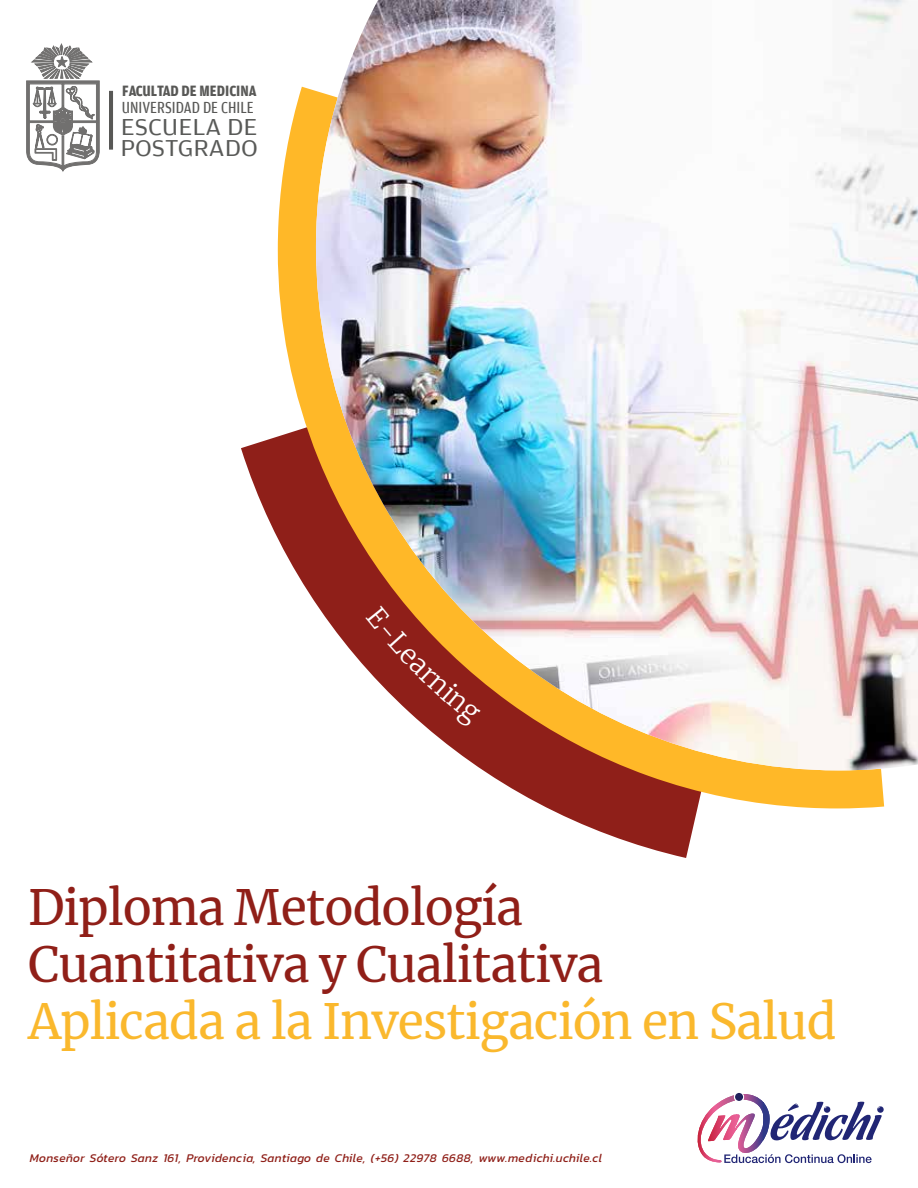
<style>
.page{position:relative;width:918px;height:1188px;background:#fff}
.page>*{position:absolute;margin:0;border:0;box-sizing:border-box;transform-origin:0 0}
.t1{font:48px/57px "Merriweather";letter-spacing:-.02em;color:#901f18}
.t2{font:48px "Merriweather";letter-spacing:-.02em;color:#fab82d}
.t3{font:24.3px/21.1px "Amplitude Wide";color:#595a58}
.t4{font:16.95px "Amplitude Cond";color:#585856}
.t5{font:700 15.75px "Amplitude Cond";color:#585856}
.t6{font:italic 12px "Kanit";letter-spacing:.025em;color:#8f1f18}
</style>
<div class="page">
<svg style="left:697px;top:1093px;width:185px;height:70px"></svg>
<svg style="left:241px;top:436px;width:457px;height:422px"></svg>
<svg style="left:278px;top:87px;width:606px;height:721px"></svg>
<img style="left:316px;top:0;width:602px;height:770px">
<svg style="left:26px;top:43px;width:74px;height:129px"></svg>
<hr style="left:109px;top:91px;width:4px;height:59px;background:#585856">
<svg style="left:366px;top:606px;width:115px;height:123px"></svg>
<h3 class="t5" style="left:122px;top:82px;width:136px">FACULTAD DE MEDICINA</h3>
<h3 class="t4" style="left:122px;top:98px;width:133px">UNIVERSIDAD DE CHILE</h3>
<h2 class="t3" style="left:121px;top:117px;width:139px">ESCUELA DE<br>POSTGRADO</h2>
<h1 class="t1" style="left:28px;top:878px;width:577px">Diploma Metodología<br>Cuantitativa y Cualitativa</h1>
<h1 class="t2" style="left:28px;top:988px;width:810px">Aplicada a la Investigación en Salud</h1>
<p class="t6" style="left:30px;top:1150px;width:574px">Monseñor Sótero Sanz 161, Providencia, Santiago de Chile, (+56) 22978 6688, www.medichi.uchile.cl</p>
</div>
